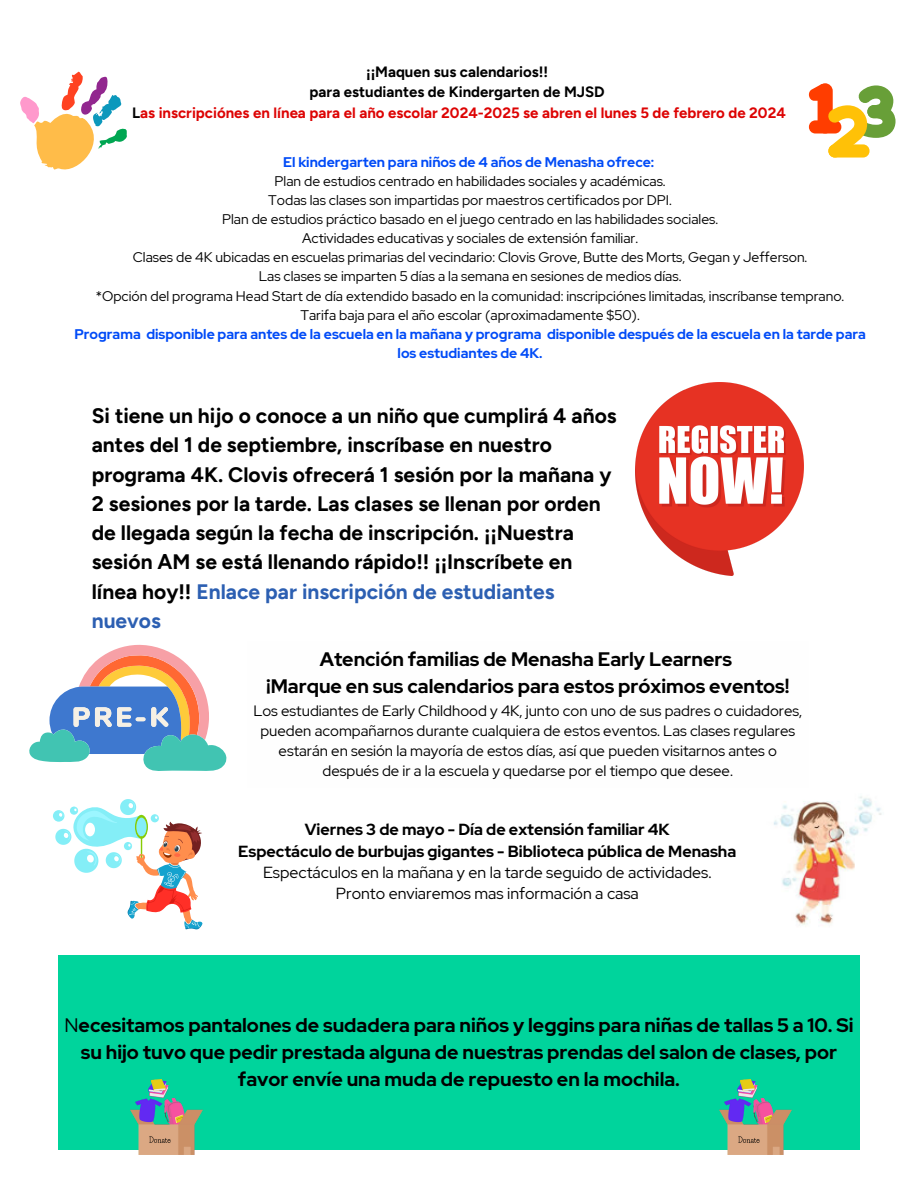
<style>
.page{position:relative;width:918px;height:1188px;background:#fff}
.page>*{position:absolute;margin:0;border:0;box-sizing:border-box;transform-origin:0 0}
.t1{font:700 21px/29.2px "Figtree";color:#000}
.t2{font:700 19.5px/27px "Red Hat Display";color:#000;text-align:center}
.t3{font:700 16.05px/21.3px "Red Hat Display";color:#000;text-align:center}
.t4{font:15px/20.2px "Red Hat Display";color:#000;text-align:center}
.t5{font:700 15px/20.2px "Figtree";color:#dd0303;text-align:center}
.t6{font:13.95px "Red Hat Display";color:#000}
.t7{font:700 13.95px/19.2px "Red Hat Display";color:#004bf7;text-align:center}
.s1{color:#000}
.s2{color:#2c5fb2}
.s3{font-weight:400}
</style>
<div class="page">
<svg style="left:20px;top:72px;width:107px;height:98px"></svg>
<img style="left:635px;top:382px;width:169px;height:194px">
<svg style="left:54px;top:799px;width:149px;height:131px"></svg>
<div style="left:85px;top:823px;width:10px;height:13px;background:#fff;border-radius:50%"></div>
<svg style="left:29px;top:644px;width:198px;height:127px"></svg>
<svg style="left:809px;top:84px;width:87px;height:74px"></svg>
<img style="left:773px;top:796px;width:109px;height:129px">
<div style="left:58px;top:955px;width:802px;height:195px;background:#00d49c"></div>
<img style="left:719px;top:1079px;width:72px;height:76px">
<img style="left:131px;top:1079px;width:72px;height:76px">
<p class="t5" style="left:132px;top:62px;width:655px"><span class="s1">¡¡Maquen sus calendarios!!<br>para estudiantes de Kindergarten de MJSD<br>L</span>as inscripciónes en línea para el año escolar 2024-2025 se abren el lunes 5 de febrero de 2024</p>
<p class="t7" style="left:283px;top:152px;width:373px">El kindergarten para niños de 4 años de Menasha ofrece:</p>
<p class="t6" style="left:275px;top:172px;width:393px">Plan de estudios centrado en habilidades sociales y académicas.</p>
<p class="t6" style="left:268px;top:191px;width:405px">Todas las clases son impartidas por maestros certificados por DPI.</p>
<p class="t6" style="left:222px;top:210px;width:498px">Plan de estudios práctico basado en el juego centrado en las habilidades sociales.</p>
<p class="t6" style="left:302px;top:229px;width:338px">Actividades educativas y sociales de extensión familiar.</p>
<p class="t6" style="left:133px;top:248px;width:676px">Clases de 4K ubicadas en escuelas primarias del vecindario: Clovis Grove, Butte des Morts, Gegan y Jefferson.</p>
<h1 class="t6" style="left:259px;top:267px;width:424px">Las clases se imparten 5 días a la semana en sesiones de medios días.</h1>
<h4 class="t6" style="left:96px;top:286px;width:750px">*Opción del programa Head Start de día extendido basado en la comunidad: inscripciónes limitadas, inscríbanse temprano.</h4>
<p class="t6" style="left:300px;top:305px;width:341px">Tarifa baja para el año escolar (aproximadamente $50).</p>
<p class="t7" style="left:74px;top:324px;width:793px">Programa disponible para antes de la escuela en la mañana y programa disponible después de la escuela en la tarde para los estudiantes de 4K.</p>
<p class="t1" style="left:92px;top:401px;width:526px">Si tiene un hijo o conoce a un niño que cumplirá 4 años antes del 1 de septiembre, inscríbase en nuestro programa 4K. Clovis ofrecerá 1 sesión por la mañana y 2 sesiones por la tarde. Las clases se llenan por orden de llegada según la fecha de inscripción. ¡¡Nuestra sesión AM se está llenando rápido!! ¡¡Inscríbete en línea hoy!! <span class="s2">Enlace par inscripción de estudiantes nuevos</span></p>
<p class="t2" style="left:266px;top:646px;width:525px">Atención familias de Menasha Early Learners<br>¡Marque en sus calendarios para estos próximos eventos!</p>
<p class="t4" style="left:253px;top:700px;width:550px">Los estudiantes de Early Childhood y 4K, junto con uno de sus padres o cuidadores, pueden acompañarnos durante cualquiera de estos eventos. Las clases regulares estarán en sesión la mayoría de estos días, así que pueden visitarnos antes o después de ir a la escuela y quedarse por el tiempo que desee.</p>
<p class="t3" style="left:238px;top:819px;width:500px">Viernes 3 de mayo - Día de extensión familiar 4K<br>Espectáculo de burbujas gigantes - Biblioteca pública de Menasha <span class="s3">Espectáculos en la mañana y en la tarde seguido de actividades.<br>Pronto enviaremos mas información a casa</span></p>
<p class="t2" style="left:65px;top:1011px;width:790px"><span class="s3">N</span>ecesitamos pantalones de sudadera para niños y leggins para niñas de tallas 5 a 10. Si su hijo tuvo que pedir prestada alguna de nuestras prendas del salon de clases, por favor envíe una muda de repuesto en la mochila.</p>
</div>
